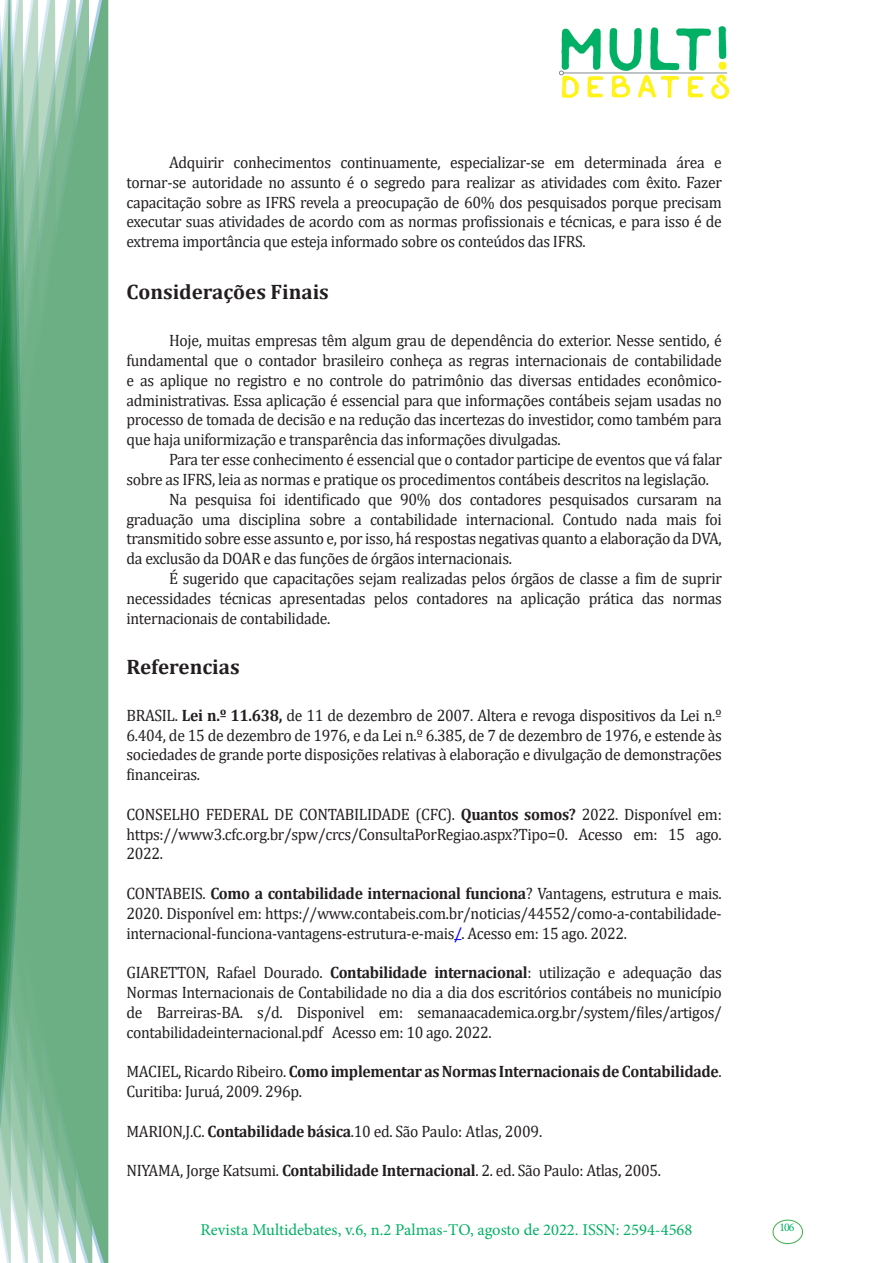
<style>
.page{position:relative;width:893px;height:1263px;background:#fff}
.page>*{position:absolute;margin:0;border:0;box-sizing:border-box;transform-origin:0 0}
.Titulo_2{font:700 21px "Cambria";color:#231f20}
.texto{font:16.5px/19.8px "Cambria";letter-spacing:-.02em;color:#231f20;text-align:justify;scale:.95 1}
.texto-2{font:700 16.5px/19.8px "Cambria";letter-spacing:-.02em;color:#231f20;scale:.95 1}
.t1{font:16.5px "Minion Pro";color:#00b064}
.t2{font:11.7px "Minion Pro";color:#00b064}
.s1{color:#202124}
.s2{font-weight:700}
.s3{color:#00f}
.s4{font-weight:400}
</style>
<div class="page">
<img style="left:559px;top:26px;width:169px;height:72px">
<div style="left:95px;top:0;width:14px;height:1263px;background:#6caf84"></div>
<svg style="left:79px;top:0;width:16px;height:1263px;background:#71b289"></svg>
<svg style="left:62px;top:0;width:17px;height:1263px;background:#75b48c"></svg>
<svg style="left:45px;top:0;width:17px;height:1263px;background:#7cb792"></svg>
<svg style="left:30px;top:0;width:15px;height:1263px;background:#80ba96"></svg>
<svg style="left:0;top:0;width:30px;height:1263px;background:#61a97f"></svg>
<div style="left:772px;top:1219px;width:31px;height:25px;border:1px solid #40ae49;border-radius:50%"></div>
<p class="texto" style="left:126px;top:152px;width:628px;text-indent:43px">Adquirir conhecimentos continuamente, especializar-se em determinada área e tornar-se autoridade no assunto é o segredo para realizar as atividades com êxito. Fazer capacitação sobre as IFRS revela a preocupação de 60% dos pesquisados porque <span class="s1">precisam executar suas atividades de acordo com as normas profissionais e técnicas, e para isso é de extrema importância que esteja informado sobre os conteúdos das IFRS.</span></p>
<p class="Titulo_2" style="left:126px;top:277px;width:204px">Considerações Finais</p>
<p class="texto" style="left:126px;top:331px;width:628px;text-indent:43px">Hoje, muitas empresas têm algum grau de dependência do exterior. Nesse sentido, é fundamental que o contador brasileiro conheça as regras internacionais de contabilidade e as aplique no registro e no controle do patrimônio das diversas entidades econômico&shy;administrativas. Essa aplicação é essencial para que informações contábeis sejam usadas no processo de tomada de decisão e na redução das incertezas do investidor, como também para que haja uniformização e transparência das informações divulgadas.</p>
<p class="texto" style="left:126px;top:449px;width:628px;text-indent:43px">Para ter esse conhecimento é essencial que o contador participe de eventos que vá falar sobre as IFRS, leia as normas e pratique os procedimentos contábeis descritos na legislação.</p>
<p class="texto" style="left:126px;top:489px;width:628px;text-indent:43px">Na pesquisa foi identificado que 90% dos contadores pesquisados cursaram na graduação uma disciplina sobre a contabilidade internacional. Contudo nada mais foi transmitido sobre esse assunto e, por isso, há respostas negativas quanto a elaboração da DVA, da exclusão da DOAR e das funções de órgãos internacionais.</p>
<p class="texto" style="left:126px;top:568px;width:628px;text-indent:43px">É sugerido que capacitações sejam realizadas pelos órgãos de classe a fim de suprir necessidades técnicas apresentadas pelos contadores na aplicação prática das normas internacionais de contabilidade.</p>
<p class="Titulo_2" style="left:126px;top:652px;width:115px">Referencias</p>
<p class="texto" style="left:126px;top:705px;width:628px">BRASIL. <span class="s2">Lei n.º 11.638,</span> de 11 de dezembro de 2007. Altera e revoga dispositivos da Lei n.º 6.404, de 15 de dezembro de 1976, e da Lei n.º 6.385, de 7 de dezembro de 1976, e estende às sociedades de grande porte disposições relativas à elaboração e divulgação de demonstrações financeiras.</p>
<p class="texto" style="left:126px;top:804px;width:628px">CONSELHO FEDERAL DE CONTABILIDADE (CFC). <span class="s2">Quantos somos?</span> 2022. Disponível em: https://www3.cfc.org.br/spw/crcs/ConsultaPorRegiao.aspx?Tipo=0. Acesso em: 15 ago.<br>2022.</p>
<p class="texto" style="left:126px;top:883px;width:628px">CONTABEIS. <span class="s2">Como a contabilidade internacional funciona</span>? Vantagens, estrutura e mais.<br>2020. Disponível em: https://www.contabeis.com.br/noticias/44552/como-a-contabilidade&shy;internacional-funciona-vantagens-estrutura-e-mais<span class="s3">/</span>. Acesso em: 15 ago. 2022.</p>
<p class="texto" style="left:126px;top:962px;width:628px">GIARETTON, Rafael Dourado. <span class="s2">Contabilidade internacional</span>: utilização e adequação das Normas Internacionais de Contabilidade no dia a dia dos escritórios contábeis no município de Barreiras-BA. s/d. Disponivel em: semanaacademica.org.br/system/files/artigos/ contabilidadeinternacional.pdf Acesso em: 10 ago. 2022.</p>
<p class="texto-2" style="left:126px;top:1061px;width:628px"><span class="s4">MACIEL, Ricardo Ribeiro.</span> Como implementar as Normas Internacionais de Contabilidade<span class="s4">.<br>Curitiba: Juruá, 2009. 296p.</span></p>
<p class="texto" style="left:126px;top:1121px;width:439px">MARION,J.C. <span class="s2">Contabilidade básica</span>.10 ed. São Paulo: Atlas, 2009.</p>
<p class="texto" style="left:126px;top:1160px;width:564px">NIYAMA, Jorge Katsumi. <span class="s2">Contabilidade Internacional</span>. 2. ed. São Paulo: Atlas, 2005.</p>
<p class="t1" style="left:200px;top:1218px;width:493px">Revista Multidebates, v.6, n.2 Palmas-TO, agosto de 2022. ISSN: 2594-4568</p>
<p class="t2" style="left:779px;top:1219px;width:16px">106</p>
</div>
